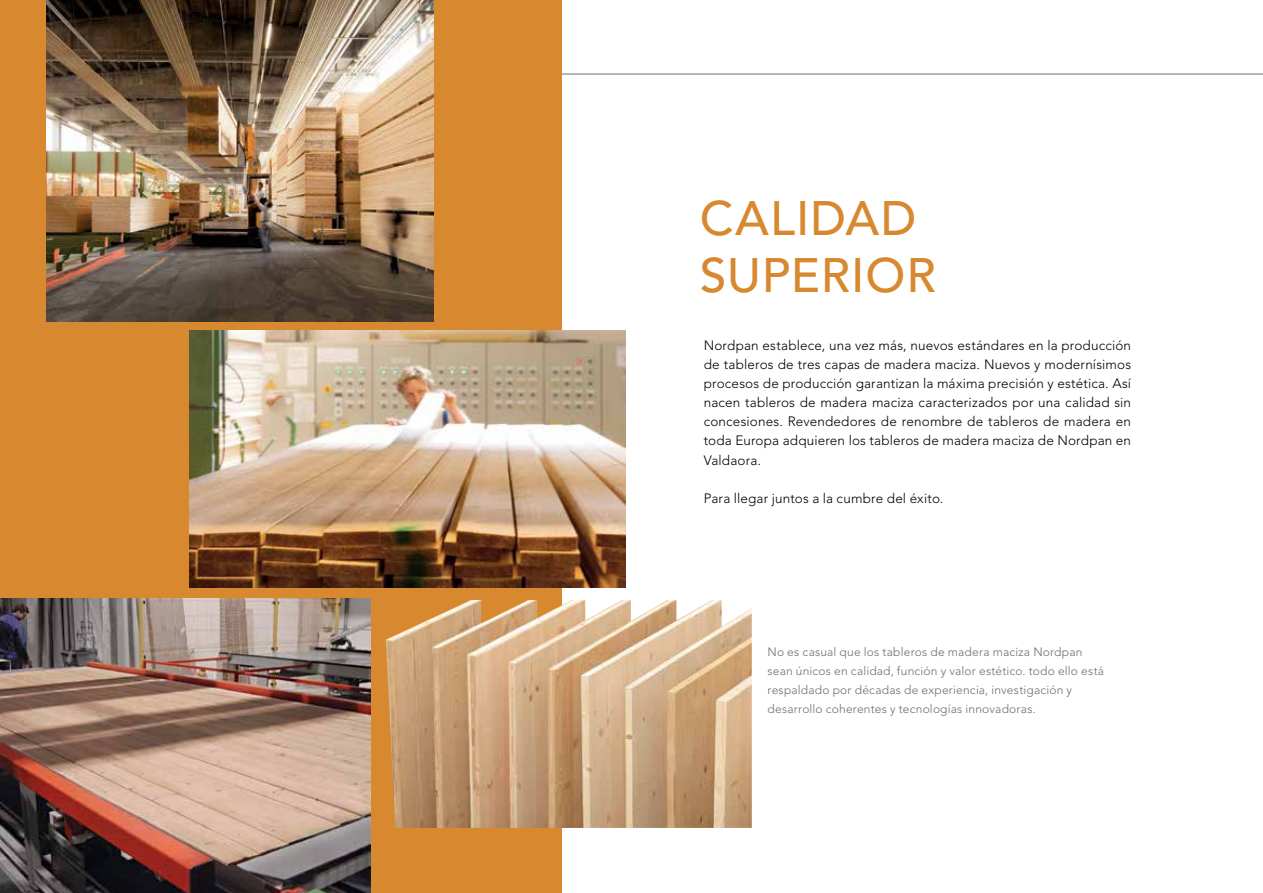
<style>
.page{position:relative;width:1263px;height:893px;background:#fff}
.page>*{position:absolute;margin:0;border:0;box-sizing:border-box;transform-origin:0 0}
.t1{font:500 48px/57.4px "Avenir LT Std";letter-spacing:.02em;color:#d8882e}
.t2{font:300 13.5px/19.2px "Avenir LT Std";letter-spacing:.01em;color:#000;text-align:justify}
.t3{font:300 12px/19.2px "Avenir LT Std";letter-spacing:.015em;color:#6d6e71}
</style>
<div class="page">
<hr style="left:47px;top:74px;width:1216px;height:1px;background:#6d6e71">
<div style="left:0;top:0;width:561px;height:893px;background:#d8882e"></div>
<img style="left:189px;top:331px;width:436px;height:257px">
<img style="left:47px;top:0;width:387px;height:321px">
<img style="left:0;top:598px;width:370px;height:295px">
<img style="left:386px;top:600px;width:366px;height:228px">
<h1 class="t1" style="left:700px;top:191px;width:238px">CALIDAD<br>SUPERIOR</h1>
<p class="t2" style="left:704px;top:336px;width:429px">Nordpan establece, una vez más, nuevos estándares en la producción de tableros de tres capas de madera maciza. Nuevos y modernísimos procesos de producción garantizan la máxima precisión y estética. Así nacen tableros de madera maciza caracterizados por una calidad sin concesiones. Revendedores de renombre de tableros de madera en toda Europa adquieren los tableros de madera maciza de Nordpan en Valdaora.</p>
<p class="t2" style="left:704px;top:489px;width:241px">Para llegar juntos a la cumbre del éxito.</p>
<p class="t3" style="left:767px;top:642px;width:338px">No es casual que los tableros de madera maciza Nordpan sean únicos en calidad, función y valor estético. todo ello está respaldado por décadas de experiencia, investigación y desarrollo coherentes y tecnologías innovadoras.</p>
</div>
